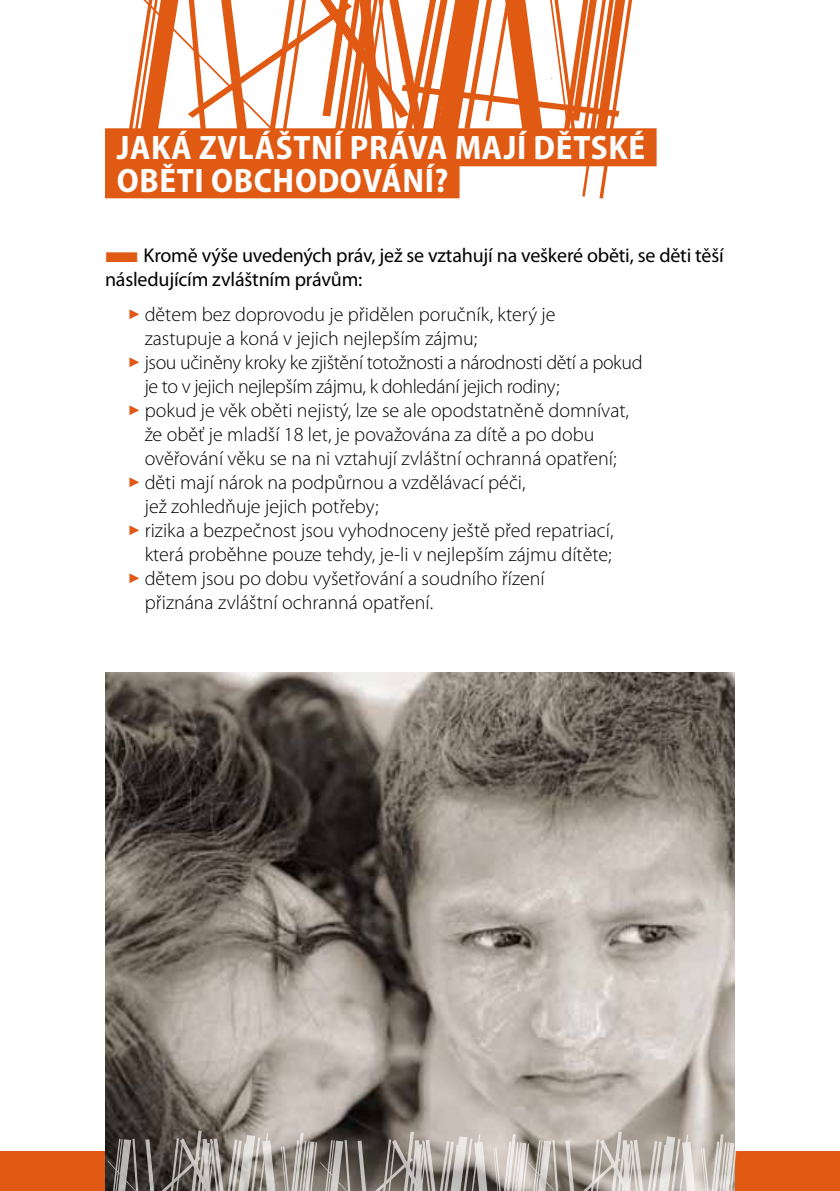
<style>
.page{position:relative;width:840px;height:1191px;background:#fff}
.page>*{position:absolute;margin:0;border:0;box-sizing:border-box;transform-origin:0 0}
.t1{font:700 semi-condensed 34px/32px "Myriad Pro";letter-spacing:.02em;color:#fff}
.t2{font:300 20px/24px "Myriad Pro";color:#000}
.t3{font:300 20px/24px "Myriad Pro";letter-spacing:-.02em;color:#000}
.t4{font:20px/24px "Myriad Pro";letter-spacing:-.01em;color:#000}
.s1{color:#e05a14}
.s2{color:#fff}
</style>
<div class="page">
<div style="left:0;top:1151px;width:839px;height:40px;background:#e05a14"></div>
<svg style="left:129px;top:0;width:502px;height:198px"></svg>
<div style="left:105px;top:128px;width:551px;height:38px;background:#e05a14"></div>
<div style="left:105px;top:160px;width:354px;height:38px;background:#e05a14"></div>
<img style="left:105px;top:672px;width:629px;height:458px">
<svg style="left:105px;top:1130px;width:631px;height:61px;background:#9e9892"></svg>
<h1 class="t1" style="left:117px;top:131px;width:529px">JAKÁ ZVLÁŠTNÍ PRÁVA MAJÍ DĚTSKÉ<br>OBĚTI OBCHODOVÁNÍ?</h1>
<p class="t4" style="left:105px;top:242px;width:620px"><span class="s1">■</span>Kromě výše uvedených práv, jež se vztahují na veškeré oběti, se děti těší následujícím zvláštním právům:</p>
<p class="t2" style="left:145px;top:302px;width:412px;text-indent:-17px"><span class="s1">✓</span> dětem bez doprovodu je přidělen poručník, který je zastupuje a koná v jejich nejlepším zájmu;</p>
<p class="t3" style="left:145px;top:350px;width:499px;text-indent:-17px"><span class="s1">✓</span> jsou učiněny kroky ke zjištění totožnosti a národnosti dětí a pokud je to v jejich nejlepším zájmu, k dohledání jejich rodiny;</p>
<p class="t2" style="left:145px;top:398px;width:485px;text-indent:-17px"><span class="s1">✓</span> pokud je věk oběti nejistý, lze se ale opodstatněně domnívat, že oběť je mladší 18 let, je považována za dítě a po dobu ověřování věku se na ni vztahují zvláštní ochranná opatření;</p>
<p class="t2" style="left:145px;top:470px;width:382px;text-indent:-17px"><span class="s1">✓</span> děti mají nárok na podpůrnou a vzdělávací péči, jež zohledňuje jejich potřeby; <span class="s2">vbfgb</span></p>
<p class="t2" style="left:128px;top:518px;width:487px;text-align:right"><span class="s1">✓</span> rizika a bezpečnost jsou vyhodnoceny ještě před repatriací, která proběhne pouze tehdy, je-li v nejlepším zájmu dítěte;</p>
<p class="t2" style="left:145px;top:566px;width:401px;text-indent:-17px"><span class="s1">✓</span> dětem jsou po dobu vyšetřování a soudního řízení přiznána zvláštní ochranná opatření.</p>
</div>
